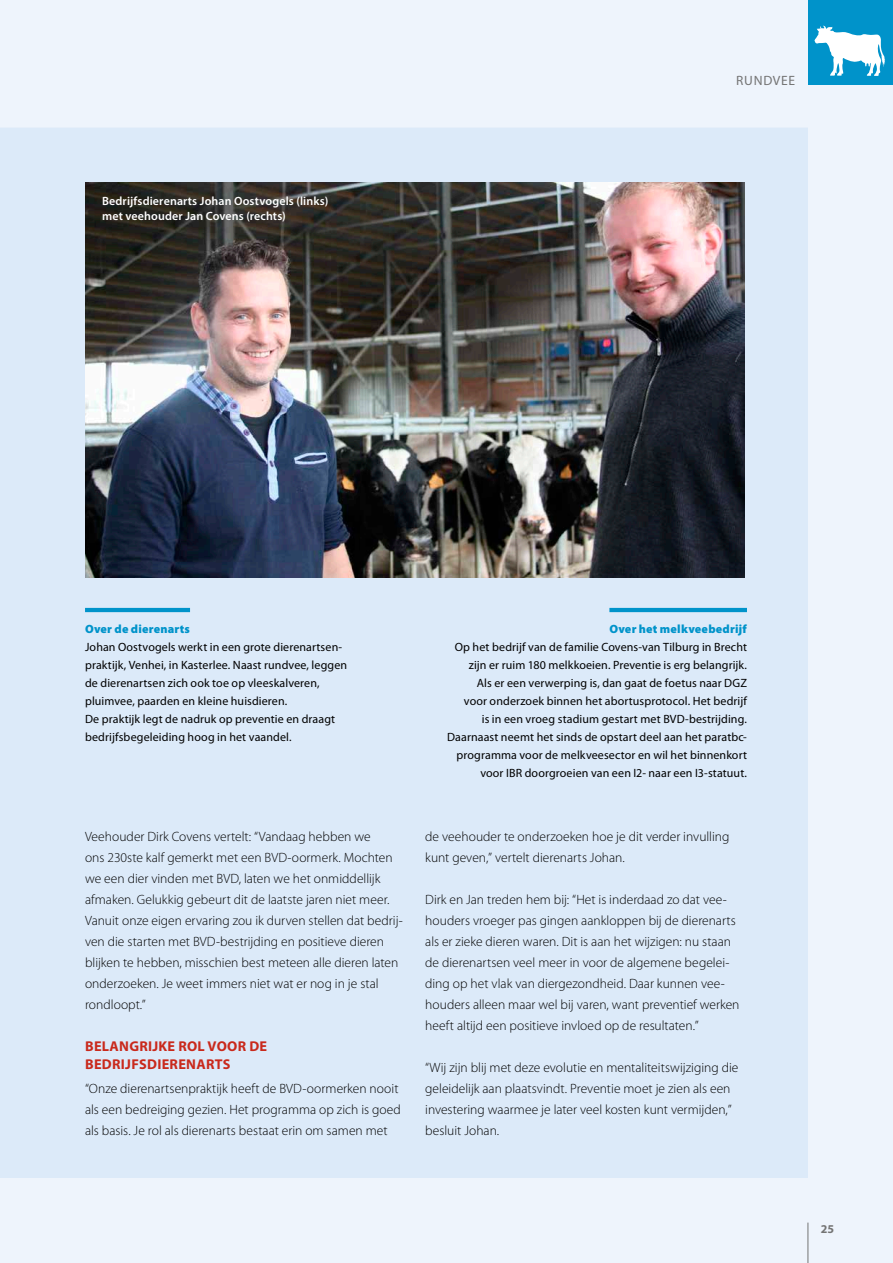
<style>
.page{position:relative;width:893px;height:1263px;background:#eef4fc}
.page>*{position:absolute;margin:0;border:0;box-sizing:border-box;transform-origin:0 0}
._02_T2_rood{font:700 14.25px/18px "Myriad Pro";letter-spacing:.02em;color:#c9291c}
._04_body_tekst{font:300 13.5px/21px "Myriad Pro";color:#000}
.t1{font:13.5px "Myriad Pro";letter-spacing:.055em;color:#747474}
._13_bio_body{font:12px/18px "Myriad Pro";letter-spacing:.01em;color:#000}
._12_fotolegende{font:600 12px/15px "Myriad Pro";letter-spacing:.01em;color:#fff}
._13_bio_naam{font:900 12px "Myriad Pro";letter-spacing:.015em;color:#0093ca}
.t2{font:700 12px "Myriad Pro";color:#747474}
</style>
<div class="page">
<div style="left:0;top:128px;width:808px;height:1050px;background:#dceaf9"></div>
<img style="left:85px;top:183px;width:659px;height:395px">
<hr style="left:85px;top:608px;width:105px;height:4px;background:#0093ca">
<hr style="left:609px;top:608px;width:138px;height:4px;background:#0093ca">
<hr style="left:807px;top:1222px;width:1px;height:41px;background:#747474">
<div style="left:808px;top:0;width:85px;height:85px;background:#0093ca"></div>
<svg style="left:814px;top:26px;width:71px;height:50px"></svg>
<p class="_12_fotolegende" style="left:102px;top:193px;width:228px">Bedrijfsdierenarts Johan Oostvogels (links) met veehouder Jan Covens (rechts)</p>
<p class="t1" style="left:736px;top:72px;width:60px">RUNDVEE</p>
<p class="_13_bio_naam" style="left:85px;top:621px;width:106px">Over de dierenarts</p>
<p class="_13_bio_body" style="left:85px;top:638px;width:264px">Johan Oostvogels werkt in een grote dierenartsen&shy;praktijk, Venhei, in Kasterlee. Naast rundvee, leggen de dierenartsen zich ook toe op vleeskalveren, pluimvee, paarden en kleine huisdieren.<br>De praktijk legt de nadruk op preventie en draagt bedrijfsbegeleiding hoog in het vaandel.</p>
<p class="_04_body_tekst" style="left:85px;top:826px;width:319px">Veehouder Dirk Covens vertelt: “Vandaag hebben we<br>ons 230ste kalf gemerkt met een BVD-oormerk. Mochten we een dier vinden met BVD, laten we het onmiddellijk afmaken. Gelukkig gebeurt dit de laatste jaren niet meer.<br>Vanuit onze eigen ervaring zou ik durven stellen dat bedrij&shy;ven die starten met BVD-bestrijding en positieve dieren blijken te hebben, misschien best meteen alle dieren laten onderzoeken. Je weet immers niet wat er nog in je stal rondloopt.”</p>
<p class="_02_T2_rood" style="left:85px;top:1037px;width:183px">BELANGRIJKE ROL VOOR DE<br>BEDRIJFSDIERENARTS</p>
<p class="_04_body_tekst" style="left:85px;top:1078px;width:317px">“Onze dierenartsenpraktijk heeft de BVD-oormerken nooit als een bedreiging gezien. Het programma op zich is goed als basis. Je rol als dierenarts bestaat erin om samen met</p>
<p class="_13_bio_naam" style="left:609px;top:621px;width:139px">Over het melkveebedrijf</p>
<p class="_13_bio_body" style="left:447px;top:638px;width:301px;text-align:right">Op het bedrijf van de familie Covens-van Tilburg in Brecht zijn er ruim 180 melkkoeien. Preventie is erg belangrijk.<br>Als er een verwerping is, dan gaat de foetus naar DGZ<br>voor onderzoek binnen het abortusprotocol. Het bedrijf<br>is in een vroeg stadium gestart met BVD-bestrijding.<br>Daarnaast neemt het sinds de opstart deel aan het paratbc&shy;programma voor de melkveesector en wil het binnenkort voor IBR doorgroeien van een I2- naar een I3-statuut.</p>
<p class="_04_body_tekst" style="left:425px;top:826px;width:306px">de veehouder te onderzoeken hoe je dit verder invulling kunt geven,” vertelt dierenarts Johan.</p>
<p class="_04_body_tekst" style="left:425px;top:889px;width:316px">Dirk en Jan treden hem bij: “Het is inderdaad zo dat vee&shy;houders vroeger pas gingen aankloppen bij de dierenarts als er zieke dieren waren. Dit is aan het wijzigen: nu staan de dierenartsen veel meer in voor de algemene begelei&shy;ding op het vlak van diergezondheid. Daar kunnen vee&shy;houders alleen maar wel bij varen, want preventief werken heeft altijd een positieve invloed op de resultaten.”</p>
<p class="_04_body_tekst" style="left:425px;top:1057px;width:315px">“Wij zijn blij met deze evolutie en mentaliteitswijziging die geleidelijk aan plaatsvindt. Preventie moet je zien als een investering waarmee je later veel kosten kunt vermijden,” besluit Johan.</p>
<p class="t2" style="left:821px;top:1221px;width:15px">25</p>
</div>
